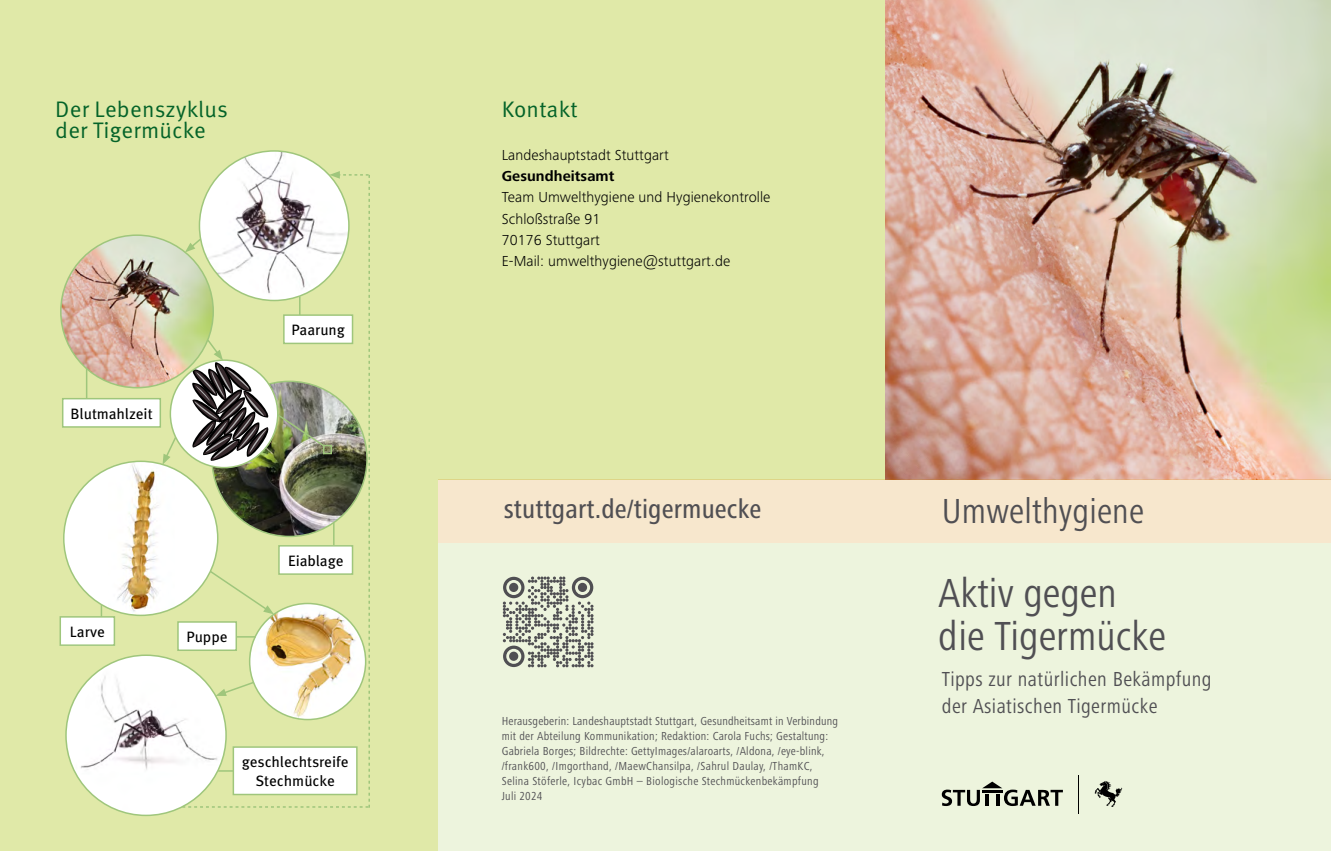
<style>
.page{position:relative;width:1331px;height:851px;background:#fff}
.page>*{position:absolute;margin:0;border:0;box-sizing:border-box;transform-origin:0 0}
.t1{font:condensed 42px/42.8px "Frutiger Next Pro";color:#504f53}
.t2{font:condensed 36px "Frutiger Next Pro";letter-spacing:.005em;color:#504f53}
.t3{font:500 condensed 27.45px "Frutiger Next Pro";letter-spacing:.005em;color:#504f53}
.t4{font:22.5px/21.3px "Meta OT";letter-spacing:.01em;color:#046329}
.t5{font:condensed 21px/27px "Frutiger Next Pro";letter-spacing:.02em;color:#504f53}
.t6{font:300 15px/21.3px "Frutiger Next Pro";letter-spacing:.005em;color:#000}
.t7{font:15px/19.5px "Meta OT";letter-spacing:-.005em;color:#000;text-align:center}
.t8{font:700 15px "Frutiger Next Pro";letter-spacing:.005em;color:#000}
.t9{font:condensed 12px/15px "Frutiger Next Pro";letter-spacing:.02em;color:#504f53}
</style>
<div class="page">
<img style="left:884px;top:0;width:447px;height:479px">
<div style="left:438px;top:0;width:446px;height:479px;background:#e0e9a8"></div>
<div style="left:438px;top:479px;width:893px;height:64px;background:#f7e7cd"></div>
<div style="left:438px;top:543px;width:893px;height:307px;background:#edf4dd"></div>
<svg style="left:942px;top:781px;width:121px;height:24px"></svg>
<svg style="left:1094px;top:781px;width:28px;height:25px"></svg>
<hr style="left:1078px;top:775px;width:1px;height:38px;background:#000">
<div style="left:0;top:0;width:438px;height:850px;background:#e0e9a8"></div>
<img style="left:199px;top:151px;width:150px;height:149px;border-radius:75px">
<img style="left:61px;top:235px;width:152px;height:152px;border-radius:76px">
<div style="left:64px;top:461px;width:154px;height:154px;background:#fff;border-radius:50%"></div>
<img style="left:108px;top:461px;width:55px;height:153px">
<img style="left:66px;top:655px;width:160px;height:160px;border-radius:80px">
<svg style="left:86px;top:369px;width:1px;height:29px"></svg>
<div style="left:63px;top:398px;width:97px;height:29px;background:#fff"></div>
<div style="left:62px;top:398px;width:99px;height:29px;border:2px solid #9fc67c"></div>
<div style="left:60px;top:616px;width:54px;height:29px;background:#fff"></div>
<div style="left:60px;top:616px;width:55px;height:29px;border:2px solid #9fc67c"></div>
<img style="left:163px;top:171px;width:207px;height:636px">
<div style="left:323px;top:445px;width:9px;height:9px;border:2px solid #9fc67c"></div>
<svg style="left:503px;top:576px;width:90px;height:91px"></svg>
<div style="left:509px;top:582px;width:9px;height:10px;background:#504f53;border-radius:50%"></div>
<div style="left:578px;top:582px;width:9px;height:10px;background:#504f53;border-radius:50%"></div>
<div style="left:509px;top:651px;width:9px;height:9px;background:#504f53;border-radius:50%"></div>
<div style="left:233px;top:747px;width:124px;height:47px;background:#fff"></div>
<div style="left:233px;top:746px;width:125px;height:49px;border:2px solid #9fc67c"></div>
<h3 class="t4" style="left:55px;top:99px;width:174px">Der Lebenszyklus der Tigermücke</h3>
<p class="t7" style="left:71px;top:403px;width:84px">Blutmahlzeit</p>
<p class="t7" style="left:291px;top:320px;width:55px">Paarung</p>
<p class="t7" style="left:70px;top:622px;width:36px">Larve</p>
<p class="t7" style="left:187px;top:627px;width:42px">Puppe</p>
<p class="t7" style="left:288px;top:551px;width:57px">Eiablage</p>
<p class="t7" style="left:242px;top:751px;width:108px">geschlechtsreife<br>Stechmücke</p>
<h3 class="t4" style="left:502px;top:99px;width:77px">Kontakt</h3>
<p class="t6" style="left:502px;top:144px;width:168px">Landeshauptstadt Stuttgart</p>
<p class="t8" style="left:502px;top:167px;width:114px">Gesundheitsamt</p>
<p class="t6" style="left:502px;top:187px;width:270px">Team Umwelthygiene und Hygienekontrolle<br>Schloßstraße 91<br>70176 Stuttgart<br>E-Mail: umwelthygiene@stuttgart.de</p>
<h3 class="t3" style="left:504px;top:493px;width:259px">stuttgart.de/tigermuecke</h3>
<p class="t9" style="left:502px;top:713px;width:338px">Herausgeberin: Landeshauptstadt Stuttgart, Gesundheitsamt in Verbindung mit der Abteilung Kommunikation; Redaktion: Carola Fuchs; Gestaltung:<br>Gabriela Borges; Bildrechte: GettyImages/alaroarts, /Aldona, /eye-blink, /frank600, /Imgorthand, /MaewChansilpa, /Sahrul Daulay, /ThamKC, Selina Stöferle, Icybac GmbH – Biologische Stechmückenbekämpfung<br>Juli 2024</p>
<h2 class="t2" style="left:942px;top:490px;width:204px">Umwelthygiene</h2>
<h1 class="t1" style="left:938px;top:571px;width:229px">Aktiv gegen die Tigermücke</h1>
<h3 class="t5" style="left:942px;top:665px;width:271px">Tipps zur natürlichen Bekämpfung der Asiatischen Tigermücke</h3>
</div>
